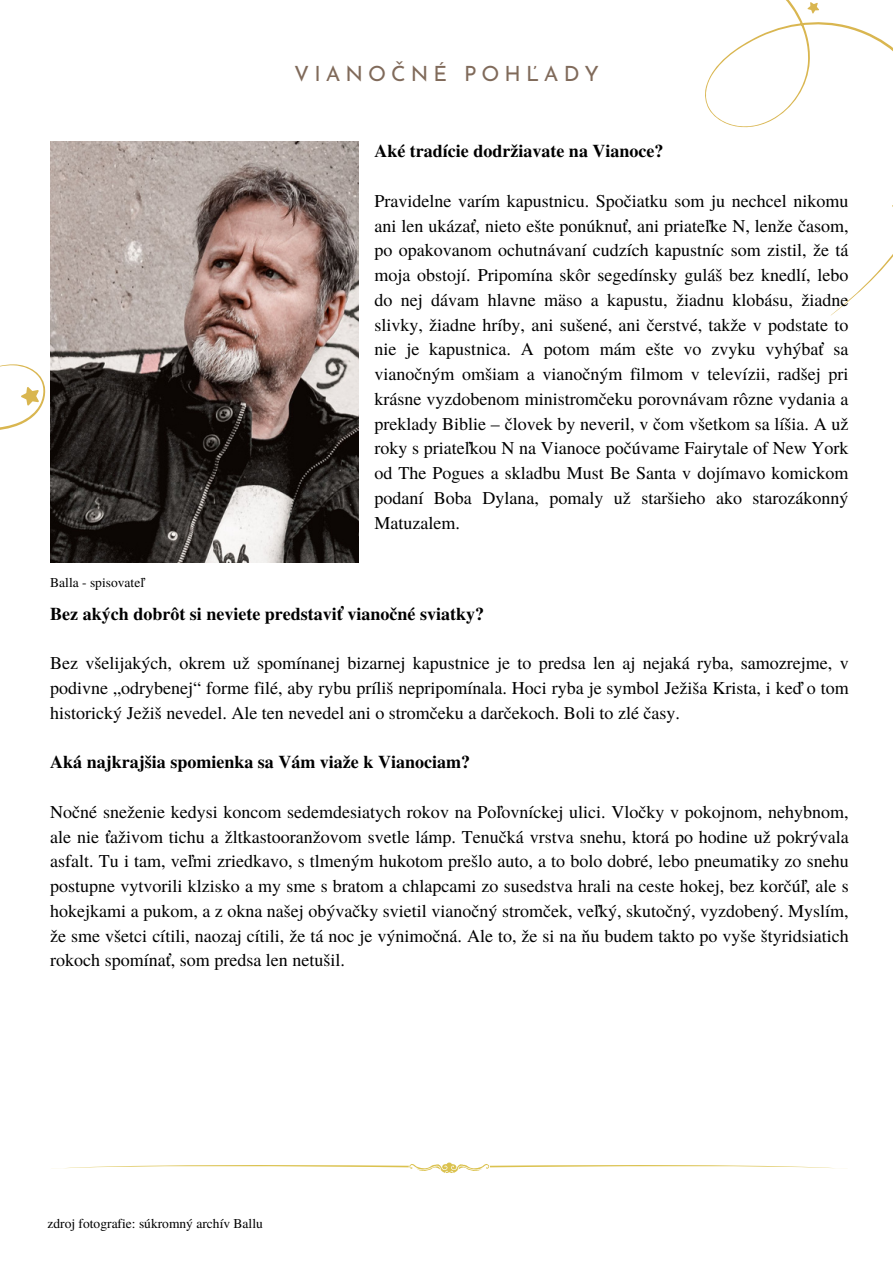
<style>
.page{position:relative;width:893px;height:1264px;background:#fff}
.page>*{position:absolute;margin:0;border:0;box-sizing:border-box;transform-origin:0 0}
.t1{font:21px "Josefin Sans";letter-spacing:.24em;color:#806a5a}
.t2{font:18px/24.8px "Te X Gyre Termes";color:#000;text-align:justify}
.t3{font:700 18px "Te X Gyre Termes";color:#000}
.t4{font:13.5px "Te X Gyre Termes";color:#000}
</style>
<div class="page">
<svg style="left:705px;top:0;width:187px;height:315px"></svg>
<svg style="left:891px;top:201px;width:1px;height:15px"></svg>
<svg style="left:807px;top:2px;width:12px;height:12px"></svg>
<img style="left:50px;top:141px;width:308px;height:421px">
<svg style="left:0;top:364px;width:46px;height:66px"></svg>
<svg style="left:51px;top:1162px;width:796px;height:11px"></svg>
<h1 class="t1" style="left:294px;top:66px;width:306px">VIANOČNÉ POHĽADY</h1>
<p class="t3" style="left:374px;top:137px;width:290px">Aké tradície dodržiavate na Vianoce?</p>
<p class="t2" style="left:374px;top:187px;width:475px">Pravidelne varím kapustnicu. Spočiatku som ju nechcel nikomu ani len ukázať, nieto ešte ponúknuť, ani priateľke N, lenže časom, po opakovanom ochutnávaní cudzích kapustníc som zistil, že tá moja obstojí. Pripomína skôr segedínsky guláš bez knedlí, lebo do nej dávam hlavne mäso a kapustu, žiadnu klobásu, žiadne slivky, žiadne hríby, ani sušené, ani čerstvé, takže v podstate to nie je kapustnica. A potom mám ešte vo zvyku vyhýbať sa vianočným omšiam a vianočným filmom v televízii, radšej pri krásne vyzdobenom ministromčeku porovnávam rôzne vydania a preklady Biblie – človek by neveril, v čom všetkom sa líšia. A už roky s priateľkou N na Vianoce počúvame Fairytale of New York od The Pogues a skladbu Must Be Santa v dojímavo komickom podaní Boba Dylana, pomaly už staršieho ako starozákonný Matuzalem.</p>
<h2 class="t4" style="left:50px;top:572px;width:95px">Balla - spisovateľ</h2>
<h3 class="t3" style="left:50px;top:599px;width:435px">Bez akých dobrôt si neviete predstaviť vianočné sviatky?</h3>
<p class="t2" style="left:50px;top:650px;width:799px">Bez všelijakých, okrem už spomínanej bizarnej kapustnice je to predsa len aj nejaká ryba, samozrejme, v podivne „odrybenej“ forme filé, aby rybu príliš nepripomínala. Hoci ryba je symbol Ježiša Krista, i keď o tom historický Ježiš nevedel. Ale ten nevedel ani o stromčeku a darčekoch. Boli to zlé časy.</p>
<p class="t3" style="left:50px;top:748px;width:421px">Aká najkrajšia spomienka sa Vám viaže k Vianociam?</p>
<h2 class="t2" style="left:50px;top:798px;width:799px">Nočné sneženie kedysi koncom sedemdesiatych rokov na Poľovníckej ulici. Vločky v pokojnom, nehybnom, ale nie ťaživom tichu a žltkastooranžovom svetle lámp. Tenučká vrstva snehu, ktorá po hodine už pokrývala asfalt. Tu i tam, veľmi zriedkavo, s tlmeným hukotom prešlo auto, a to bolo dobré, lebo pneumatiky zo snehu postupne vytvorili klzisko a my sme s bratom a chlapcami zo susedstva hrali na ceste hokej, bez korčúľ, ale s hokejkami a pukom, a z okna našej obývačky svietil vianočný stromček, veľký, skutočný, vyzdobený. Myslím, že sme všetci cítili, naozaj cítili, že tá noc je výnimočná. Ale to, že si na ňu budem takto po vyše štyridsiatich rokoch spomínať, som predsa len netušil.</h2>
<h3 class="t4" style="left:47px;top:1213px;width:217px">zdroj fotografie: súkromný archív Ballu</h3>
</div>
